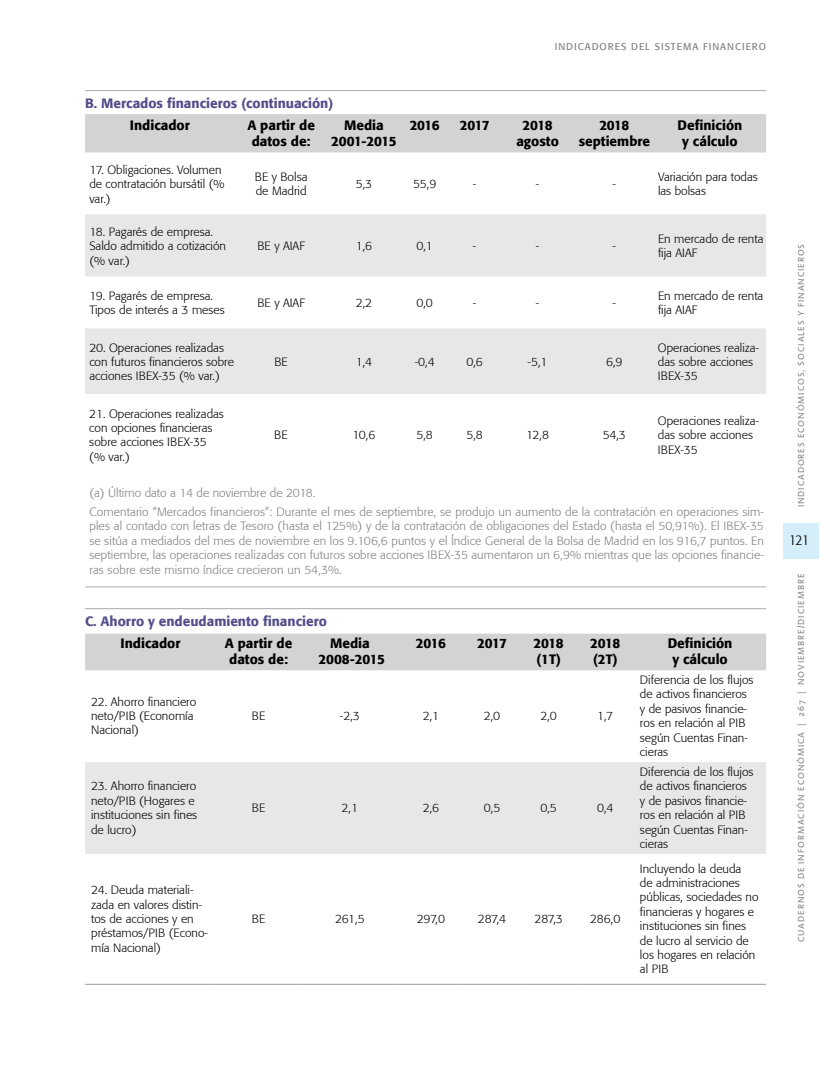
<style>
.page{position:relative;width:830px;height:1085px;background:#fff}
.page>*{position:absolute;margin:0;border:0;box-sizing:border-box;transform-origin:0 0}
.t1{font:300 condensed 15px "Formata";color:#000}
.t2{font:500 13.5px/16.2px "Formata";color:#000;text-align:center}
.t3{font:500 13.5px "Formata";color:#534f8a}
.t4{font:300 12px/14.4px "Formata";color:#000}
.t5{font:300 12px/14.4px "Formata";letter-spacing:.01em;color:#808080}
.t6{font:9.75px "Formata";letter-spacing:.1em;color:#808285}
.t7{font:9px "Linotype Aroma";letter-spacing:.1em;color:#808285}
</style>
<div class="page">
<div style="left:783px;top:523px;width:35px;height:35px;background:#d4eff9"></div>
<div style="left:85px;top:114px;width:680px;height:38px;background:#d1d3d4"></div>
<svg style="left:85px;top:214px;width:680px;height:180px;fill:#e6e7e8"></svg>
<hr style="left:85px;top:90px;width:680px;height:1px;background:#b6b4b4">
<hr style="left:85px;top:586px;width:680px;height:1px;background:#b6b4b4">
<div style="left:85px;top:633px;width:680px;height:37px;background:#d1d3d4"></div>
<div style="left:85px;top:762px;width:680px;height:91px;background:#e6e7e8"></div>
<hr style="left:85px;top:983px;width:131px;height:1px;background:#aaa8a8">
<hr style="left:216px;top:983px;width:85px;height:1px;background:#aaa8a8">
<hr style="left:301px;top:983px;width:97px;height:1px;background:#aaa8a8">
<hr style="left:398px;top:983px;width:65px;height:1px;background:#aaa8a8">
<hr style="left:463px;top:983px;width:57px;height:1px;background:#aaa8a8">
<hr style="left:520px;top:983px;width:56px;height:1px;background:#aaa8a8">
<hr style="left:576px;top:983px;width:57px;height:1px;background:#aaa8a8">
<hr style="left:633px;top:983px;width:132px;height:1px;background:#aaa8a8">
<hr style="left:85px;top:608px;width:680px;height:1px;background:#b6b4b4">
<p class="t6" style="left:554px;top:40px;width:213px">INDICADORES DEL SISTEMA FINANCIERO</p>
<p class="t3" style="left:85px;top:95px;width:249px">B. Mercados financieros (continuación)</p>
<p class="t2" style="left:130px;top:117px;width:61px">Indicador</p>
<p class="t2" style="left:247px;top:117px;width:69px">A partir de datos de:</p>
<p class="t2" style="left:331px;top:117px;width:67px">Media<br>2001-2015</p>
<p class="t2" style="left:409px;top:117px;width:32px">2016</p>
<p class="t2" style="left:459px;top:117px;width:31px">2017</p>
<p class="t2" style="left:516px;top:117px;width:44px">2018 agosto</p>
<p class="t2" style="left:578px;top:117px;width:73px">2018 septiembre</p>
<p class="t2" style="left:677px;top:117px;width:66px">Definición y cálculo</p>
<p class="t4" style="left:89px;top:162px;width:137px">17. Obligaciones. Volumen de contratación bursátil (% var.)</p>
<p class="t4" style="left:255px;top:170px;width:54px">BE y Bolsa de Madrid</p>
<p class="t4" style="left:355px;top:177px;width:18px">5,3</p>
<p class="t4" style="left:413px;top:177px;width:25px">55,9</p>
<p class="t4" style="left:472px;top:177px;width:5px">-</p>
<p class="t4" style="left:657px;top:170px;width:101px">Variación para todas las bolsas</p>
<p class="t4" style="left:89px;top:224px;width:138px">18. Pagarés de empresa.<br>Saldo admitido a cotización (% var.)</p>
<p class="t4" style="left:257px;top:239px;width:49px">BE y AIAF</p>
<p class="t4" style="left:355px;top:239px;width:18px">1,6</p>
<p class="t4" style="left:416px;top:239px;width:18px">0,1</p>
<p class="t4" style="left:472px;top:239px;width:5px">-</p>
<p class="t4" style="left:89px;top:288px;width:137px">19. Pagarés de empresa.<br>Tipos de interés a 3 meses</p>
<p class="t4" style="left:257px;top:296px;width:49px">BE y AIAF</p>
<p class="t4" style="left:355px;top:296px;width:18px">2,2</p>
<p class="t4" style="left:416px;top:296px;width:18px">0,0</p>
<p class="t4" style="left:472px;top:296px;width:5px">-</p>
<p class="t4" style="left:89px;top:340px;width:146px">20. Operaciones realizadas con futuros financieros sobre acciones IBEX-35 (% var.)</p>
<p class="t4" style="left:274px;top:354px;width:15px">BE</p>
<p class="t4" style="left:355px;top:354px;width:18px">1,4</p>
<p class="t4" style="left:414px;top:354px;width:21px">-0,4</p>
<p class="t4" style="left:466px;top:354px;width:18px">0,6</p>
<p class="t4" style="left:527px;top:354px;width:21px">-5,1</p>
<p class="t4" style="left:605px;top:354px;width:18px">6,9</p>
<p class="t4" style="left:657px;top:232px;width:107px">En mercado de renta fija AIAF</p>
<p class="t4" style="left:657px;top:288px;width:107px">En mercado de renta fija AIAF</p>
<p class="t4" style="left:657px;top:340px;width:103px">Operaciones realiza&shy;das sobre acciones<br>IBEX-35</p>
<p class="t4" style="left:89px;top:406px;width:136px">21. Operaciones realizadas con opciones financieras sobre acciones IBEX-35 (% var.)</p>
<p class="t4" style="left:657px;top:413px;width:103px">Operaciones realiza&shy;das sobre acciones<br>IBEX-35</p>
<p class="t5" style="left:89px;top:483px;width:675px;line-height:18.6px">(a) Último dato a 14 de noviembre de 2018.<br>Comentario “Mercados financieros”: Durante el mes de septiembre, se produjo un aumento de la contratación en operaciones sim-</p>
<p class="t5" style="left:89px;top:519px;width:675px;text-align:justify">ples al contado con letras de Tesoro (hasta el 125%) y de la contratación de obligaciones del Estado (hasta el 50,91%). El IBEX-35 se sitúa a mediados del mes de noviembre en los 9.106,6 puntos y el Índice General de la Bolsa de Madrid en los 916,7 puntos. En septiembre, las operaciones realizadas con futuros sobre acciones IBEX-35 aumentaron un 6,9% mientras que las opciones financie&shy;ras sobre este mismo índice crecieron un 54,3%.</p>
<p class="t3" style="left:85px;top:613px;width:243px">C. Ahorro y endeudamiento financiero</p>
<p class="t2" style="left:120px;top:635px;width:61px">Indicador</p>
<p class="t2" style="left:225px;top:635px;width:69px">A partir de datos de:</p>
<p class="t2" style="left:318px;top:635px;width:68px">Media<br>2008-2015</p>
<p class="t2" style="left:415px;top:635px;width:32px">2016</p>
<p class="t2" style="left:477px;top:635px;width:31px">2017</p>
<p class="t2" style="left:533px;top:635px;width:32px;text-align:left">2018 (1T)</p>
<p class="t2" style="left:590px;top:635px;width:32px;text-align:left">2018 (2T)</p>
<p class="t2" style="left:667px;top:635px;width:66px">Definición y cálculo</p>
<p class="t4" style="left:91px;top:694px;width:107px">22. Ahorro financiero neto/PIB (Economía<br>Nacional)</p>
<p class="t4" style="left:274px;top:428px;width:15px">BE</p>
<p class="t4" style="left:352px;top:428px;width:24px">10,6</p>
<p class="t4" style="left:416px;top:428px;width:18px">5,8</p>
<p class="t4" style="left:466px;top:428px;width:18px">5,8</p>
<p class="t4" style="left:526px;top:428px;width:24px">12,8</p>
<p class="t4" style="left:602px;top:428px;width:25px">54,3</p>
<p class="t4" style="left:639px;top:672px;width:115px">Diferencia de los flujos de activos financieros y de pasivos financie&shy;ros en relación al PIB según Cuentas Finan&shy;cieras</p>
<p class="t4" style="left:252px;top:708px;width:15px">BE</p>
<p class="t4" style="left:340px;top:708px;width:21px">-2,3</p>
<p class="t4" style="left:422px;top:708px;width:18px">2,1</p>
<p class="t4" style="left:483px;top:708px;width:18px">2,0</p>
<p class="t4" style="left:540px;top:708px;width:18px">2,0</p>
<p class="t4" style="left:597px;top:708px;width:17px">1,7</p>
<p class="t4" style="left:91px;top:778px;width:108px">23. Ahorro financiero neto/PIB (Hogares e instituciones sin fines de lucro)</p>
<p class="t4" style="left:91px;top:882px;width:118px">24. Deuda materiali&shy;zada en valores distin&shy;tos de acciones y en préstamos/PIB (Econo&shy;mía Nacional)</p>
<p class="t4" style="left:252px;top:800px;width:15px">BE</p>
<p class="t4" style="left:341px;top:800px;width:18px">2,1</p>
<p class="t4" style="left:422px;top:800px;width:18px">2,6</p>
<p class="t4" style="left:483px;top:800px;width:18px">0,5</p>
<p class="t4" style="left:540px;top:800px;width:18px">0,5</p>
<p class="t4" style="left:596px;top:800px;width:18px">0,4</p>
<p class="t4" style="left:252px;top:911px;width:15px">BE</p>
<p class="t4" style="left:335px;top:911px;width:31px">261,5</p>
<p class="t4" style="left:416px;top:911px;width:30px">297,0</p>
<p class="t4" style="left:477px;top:911px;width:30px">287,4</p>
<p class="t4" style="left:534px;top:911px;width:30px">287,3</p>
<p class="t4" style="left:590px;top:911px;width:32px">286,0</p>
<p class="t4" style="left:639px;top:764px;width:115px">Diferencia de los flujos de activos financieros y de pasivos financie&shy;ros en relación al PIB según Cuentas Finan&shy;cieras</p>
<p class="t4" style="left:639px;top:861px;width:120px">Incluyendo la deuda<br>de administraciones públicas, sociedades no financieras y hogares e instituciones sin fines de lucro al servicio de los hogares en relación al PIB</p>
<p class="t7" style="left:794px;top:507px;width:265px;rotate:-90deg">INDICADORES ECONÓMICOS, SOCIALES Y FINANCIEROS</p>
<p class="t1" style="left:789px;top:531px;width:21px">121</p>
<p class="t7" style="left:794px;top:941px;width:370px;rotate:-90deg">CUADERNOS DE INFORMACIÓN ECONÓMICA | 267 | NOVIEMBRE/DICIEMBRE</p>
</div>
